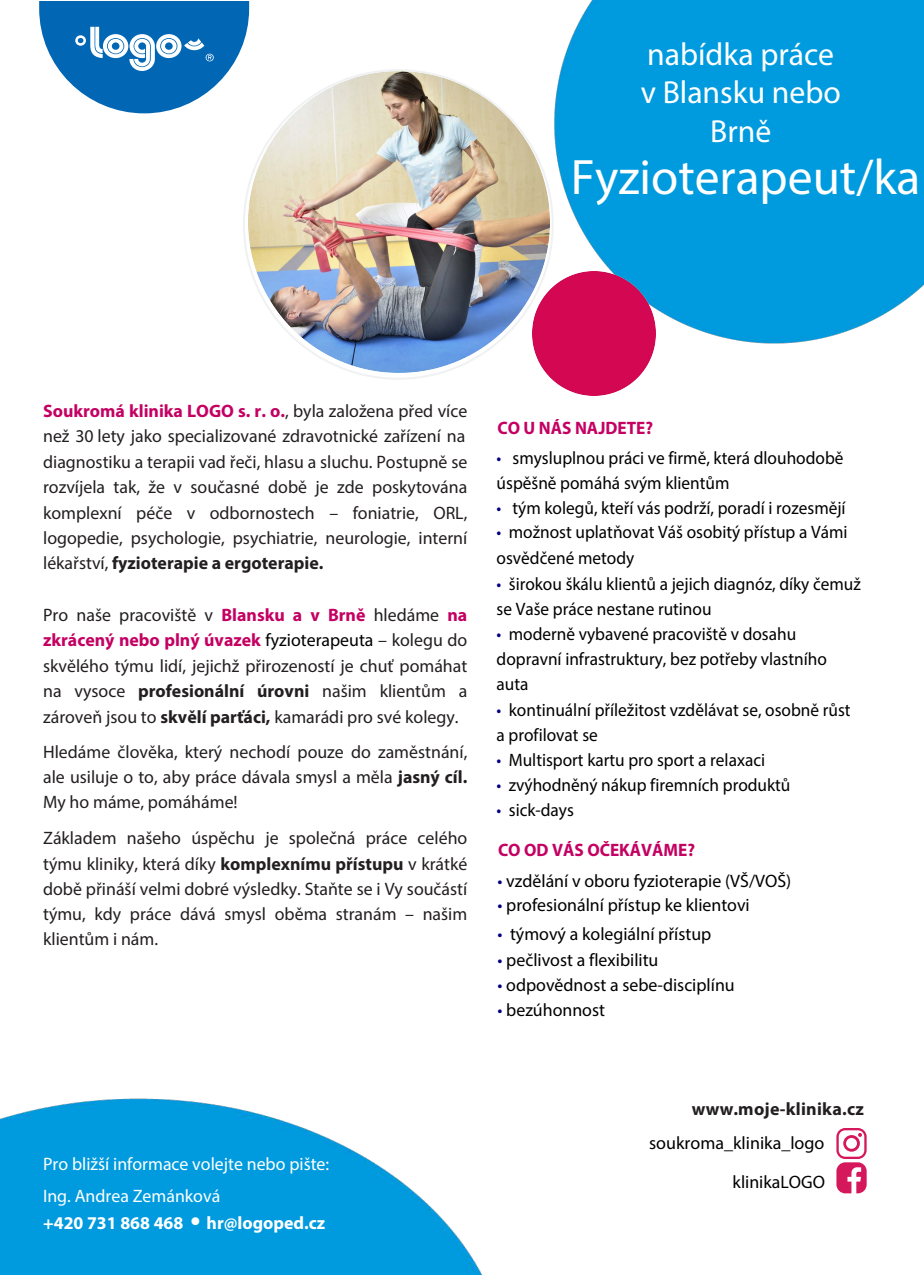
<style>
.page{position:relative;width:924px;height:1275px;background:#fff}
.page>*{position:absolute;margin:0;border:0;box-sizing:border-box;transform-origin:0 0}
.t1{font:50px "Myriad Pro";color:#fff}
.t2{font:32px/38.4px "Myriad Pro";color:#fff;text-align:center}
.t3{font:18px/25.4px "Myriad Pro";color:#231f20;text-align:justify}
.t4{font:18px/25.2px "Myriad Pro";color:#000;scale:.96 1}
.t5{font:18px "Myriad Pro";color:#000}
.t6{font:18px/31.6px "Myriad Pro";color:#fff}
.t7{font:700 18px "Myriad Pro";color:#c40062;scale:.96 1}
.t8{font:700 18px "Myriad Pro";color:#fff}
.t9{font:700 18px "Myriad Pro";letter-spacing:.015em;color:#231f20}
.s1{font-weight:700;color:#c40062}
.s2{font-weight:700}
.s3{color:#000}
.s4{color:#000080}
.s5{font-size:30px}
</style>
<div class="page">
<img style="left:0;top:1098px;width:482px;height:177px">
<img style="left:549px;top:0;width:374px;height:396px">
<img style="left:249px;top:72px;width:300px;height:300px">
<svg style="left:836px;top:1128px;width:30px;height:65px"></svg>
<svg style="left:39px;top:1px;width:210px;height:112px"></svg>
<div style="left:450px;top:4px;width:23px;height:22px;border:2px solid #fff;border-radius:50%"></div>
<hr style="left:460px;top:3px;width:3px;height:24px;background:#fff">
<div style="left:4px;top:626px;width:22px;height:23px;border:2px solid #fff;border-radius:50%"></div>
<hr style="left:3px;top:636px;width:24px;height:3px;background:#fff">
<div style="left:897px;top:626px;width:22px;height:23px;border:2px solid #fff;border-radius:50%"></div>
<img style="left:532px;top:272px;width:123px;height:123px">
<h2 class="t2" style="left:640px;top:34px;width:201px">nabídka práce v Blansku nebo<br>Brně</h2>
<h1 class="t1" style="left:570px;top:146px;width:351px">Fyzioterapeut/ka</h1>
<p class="t3" style="left:43px;top:397px;width:425px"><span class="s1">Soukromá klinika LOGO s. r. o.</span>, byla založena před více než 30 lety jako specializované zdravotnické zařízení na diagnostiku a terapii vad řeči, hlasu a sluchu. Postupně se rozvíjela tak, že v současné době je zde poskytována komplexní péče v odbornostech – foniatrie, ORL, logopedie, psychologie, psychiatrie, neurologie, interní lékařství, <span class="s2">fyzioterapie a ergoterapie.</span></p>
<p class="t3" style="left:43px;top:602px;width:425px">Pro naše pracoviště v <span class="s1">Blansku a v Brně</span> hledáme <span class="s1">na zkrácený nebo plný úvazek</span> <span class="s3">fyzioterapeuta</span> – kolegu do skvělého týmu lidí, jejichž přirozeností je chuť pomáhat na vysoce <span class="s2">profesionální úrovni</span> našim klientům a zároveň jsou to <span class="s2">skvělí parťáci,</span> kamarádi pro své kolegy.</p>
<p class="t3" style="left:43px;top:739px;width:425px">Hledáme člověka, který nechodí pouze do zaměstnání, ale usiluje o to, aby práce dávala smysl a měla <span class="s2">jasný cíl.<br></span>My ho máme, pomáháme!</p>
<p class="t3" style="left:43px;top:825px;width:425px">Základem našeho úspěchu je společná práce celého týmu kliniky, která díky <span class="s2">komplexnímu přístupu</span> v krátké době přináší velmi dobré výsledky. Staňte se i Vy součástí týmu, kdy práce dává smysl oběma stranám – našim klientům i nám.</p>
<p class="t7" style="left:497px;top:416px;width:164px">CO U NÁS NAJDETE?</p>
<p class="t4" style="left:496px;top:446px;width:363px;line-height:24.4px"><span class="s4">•</span> smysluplnou práci ve firmě, která dlouhodobě úspěšně pomáhá svým klientům</p>
<p class="t4" style="left:496px;top:495px;width:365px"><span class="s4">•</span> tým kolegů, kteří vás podrží, poradí i rozesmějí</p>
<p class="t4" style="left:496px;top:519px;width:367px;line-height:26px"><span class="s4">•</span> možnost uplatňovat Váš osobitý přístup a Vámi osvědčené metody</p>
<p class="t4" style="left:496px;top:570px;width:381px"><span class="s4">•</span> širokou škálu klientů a jejich diagnóz, díky čemuž se Vaše práce nestane rutinou</p>
<p class="t4" style="left:496px;top:621px;width:345px"><span class="s4">•</span> moderně vybavené pracoviště v dosahu dopravní infrastruktury, bez potřeby vlastního auta</p>
<p class="t4" style="left:496px;top:696px;width:370px"><span class="s4">•</span> kontinuální příležitost vzdělávat se, osobně růst a profilovat se</p>
<p class="t4" style="left:496px;top:747px;width:281px"><span class="s4">•</span> Multisport kartu pro sport a relaxaci</p>
<p class="t4" style="left:496px;top:772px;width:307px"><span class="s4">•</span> zvýhodněný nákup firemních produktů</p>
<p class="t4" style="left:496px;top:797px;width:82px"><span class="s4">•</span> sick-days</p>
<p class="t7" style="left:498px;top:838px;width:207px">CO OD VÁS OČEKÁVÁME?</p>
<p class="t5" style="left:497px;top:869px;width:295px"><span class="s4">•</span> vzdělání v oboru fyzioterapie (VŠ/VOŠ)</p>
<p class="t5" style="left:497px;top:894px;width:254px"><span class="s4">•</span> profesionální přístup ke klientovi</p>
<p class="t5" style="left:497px;top:922px;width:215px"><span class="s4">•</span> týmový a kolegiální přístup</p>
<p class="t5" style="left:497px;top:948px;width:162px"><span class="s4">•</span> pečlivost a flexibilitu</p>
<p class="t5" style="left:497px;top:974px;width:239px"><span class="s4">•</span> odpovědnost a sebe-disciplínu</p>
<p class="t5" style="left:497px;top:999px;width:109px"><span class="s4">•</span> bezúhonnost</p>
<p class="t6" style="left:43px;top:1148px;width:287px">Pro bližší informace volejte nebo pište:<br>Ing. Andrea Zemánková</p>
<p class="t8" style="left:43px;top:1211px;width:283px">+420 731 868 468 <span class="s5">•</span> hr@logoped.cz</p>
<p class="t9" style="left:691px;top:1097px;width:174px">www.moje-klinika.cz</p>
<p class="t5" style="left:649px;top:1131px;width:177px">soukroma_klinika_logo</p>
<p class="t5" style="left:732px;top:1171px;width:94px">klinikaLOGO</p>
</div>
